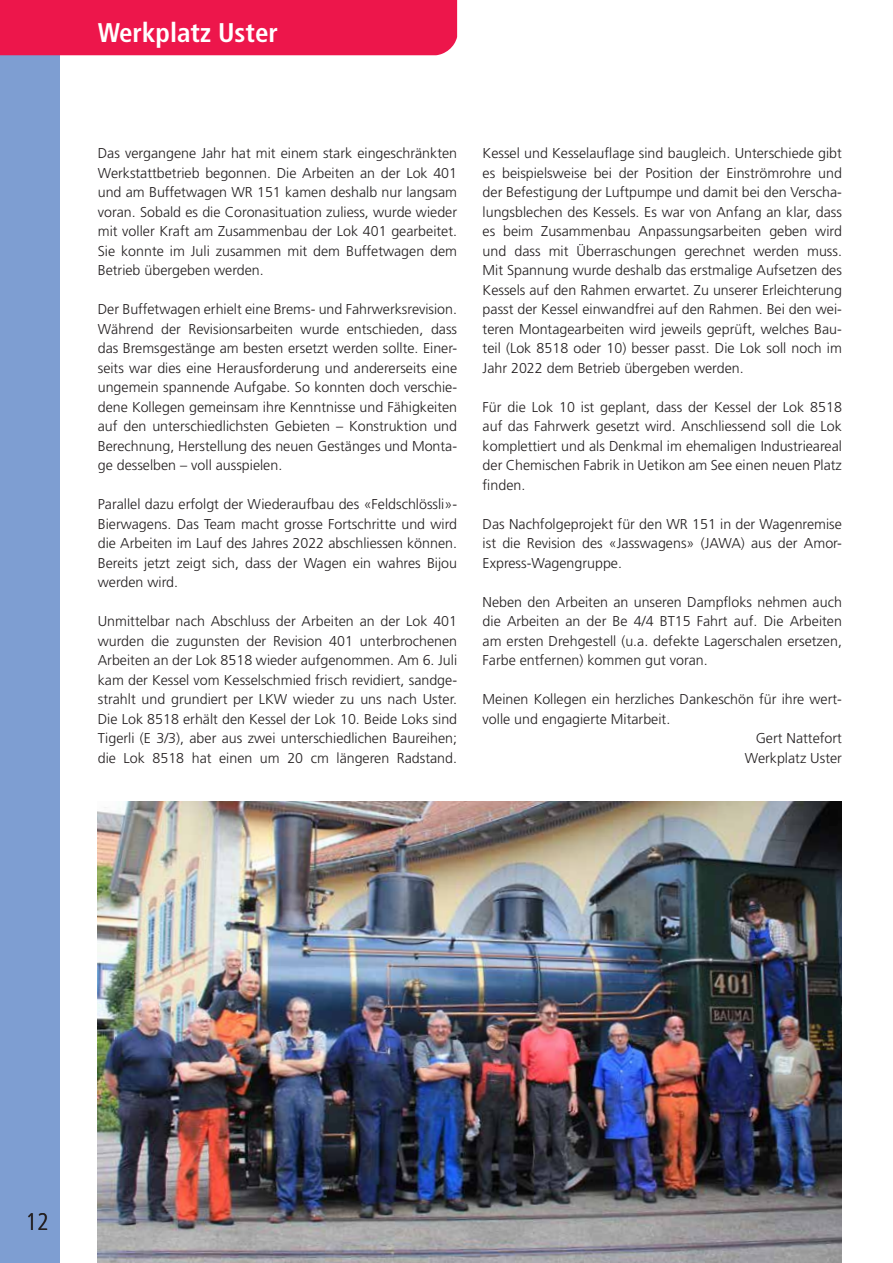
<style>
.page{position:relative;width:893px;height:1263px;background:#fff}
.page>*{position:absolute;margin:0;border:0;box-sizing:border-box;transform-origin:0 0}
.t1{font:700 condensed 27px "Frutiger";color:#fff}
.t2{font:300 condensed 24px "Frutiger";color:#231f20}
.t3{font:300 14.25px/19.5px "Frutiger";color:#231f20;text-align:justify}
</style>
<div class="page">
<div style="left:0;top:55px;width:60px;height:1208px;background:#7e9ed2"></div>
<div style="left:0;top:0;width:457px;height:55px;background:#ed164b"></div>
<img style="left:98px;top:802px;width:744px;height:461px">
<h1 class="t1" style="left:98px;top:17px;width:182px">Werkplatz Uster</h1>
<p class="t3" style="left:98px;top:144px;width:361px">Das vergangene Jahr hat mit einem stark eingeschränkten Werkstattbetrieb begonnen. Die Arbeiten an der Lok 401 und am Buffetwagen WR 151 kamen deshalb nur langsam voran. Sobald es die Coronasituation zuliess, wurde wieder mit voller Kraft am Zusammenbau der Lok 401 gearbeitet.<br>Sie konnte im Juli zusammen mit dem Buffetwagen dem Betrieb übergeben werden.</p>
<p class="t3" style="left:98px;top:300px;width:361px">Der Buffetwagen erhielt eine Brems- und Fahrwerksrevision.<br>Während der Revisionsarbeiten wurde entschieden, dass das Bremsgestänge am besten ersetzt werden sollte. Einer&shy;seits war dies eine Herausforderung und andererseits eine ungemein spannende Aufgabe. So konnten doch verschie&shy;dene Kollegen gemeinsam ihre Kenntnisse und Fähigkeiten auf den unterschiedlichsten Gebieten – Konstruktion und Berechnung, Herstellung des neuen Gestänges und Monta&shy;ge desselben – voll ausspielen.</p>
<p class="t3" style="left:98px;top:495px;width:361px">Parallel dazu erfolgt der Wiederaufbau des «Feldschlössli»- Bierwagens. Das Team macht grosse Fortschritte und wird die Arbeiten im Lauf des Jahres 2022 abschliessen können.<br>Bereits jetzt zeigt sich, dass der Wagen ein wahres Bijou werden wird.</p>
<p class="t3" style="left:98px;top:612px;width:361px">Unmittelbar nach Abschluss der Arbeiten an der Lok 401 wurden die zugunsten der Revision 401 unterbrochenen Arbeiten an der Lok 8518 wieder aufgenommen. Am 6. Juli kam der Kessel vom Kesselschmied frisch revidiert, sandge&shy;strahlt und grundiert per LKW wieder zu uns nach Uster.<br>Die Lok 8518 erhält den Kessel der Lok 10. Beide Loks sind Tigerli (E 3/3), aber aus zwei unterschiedlichen Baureihen; die Lok 8518 hat einen um 20 cm längeren Radstand.</p>
<p class="t3" style="left:483px;top:144px;width:361px">Kessel und Kesselauflage sind baugleich. Unterschiede gibt es beispielsweise bei der Position der Einströmrohre und der Befestigung der Luftpumpe und damit bei den Verscha&shy;lungsblechen des Kessels. Es war von Anfang an klar, dass es beim Zusammenbau Anpassungsarbeiten geben wird und dass mit Überraschungen gerechnet werden muss.<br>Mit Spannung wurde deshalb das erstmalige Aufsetzen des Kessels auf den Rahmen erwartet. Zu unserer Erleichterung passt der Kessel einwandfrei auf den Rahmen. Bei den wei&shy;teren Montagearbeiten wird jeweils geprüft, welches Bau&shy;teil (Lok 8518 oder 10) besser passt. Die Lok soll noch im Jahr 2022 dem Betrieb übergeben werden.</p>
<p class="t3" style="left:483px;top:397px;width:361px">Für die Lok 10 ist geplant, dass der Kessel der Lok 8518 auf das Fahrwerk gesetzt wird. Anschliessend soll die Lok komplettiert und als Denkmal im ehemaligen Industrieareal der Chemischen Fabrik in Uetikon am See einen neuen Platz finden.</p>
<p class="t3" style="left:483px;top:514px;width:361px">Das Nachfolgeprojekt für den WR 151 in der Wagenremise ist die Revision des «Jasswagens» (JAWA) aus der Amor-Express-Wagengruppe.</p>
<p class="t3" style="left:483px;top:592px;width:361px">Neben den Arbeiten an unseren Dampfloks nehmen auch die Arbeiten an der Be 4/4 BT15 Fahrt auf. Die Arbeiten am ersten Drehgestell (u.a. defekte Lagerschalen ersetzen, Farbe entfernen) kommen gut voran.</p>
<p class="t3" style="left:483px;top:690px;width:361px">Meinen Kollegen ein herzliches Dankeschön für ihre wert-</p>
<p class="t3" style="left:483px;top:709px;width:189px">volle und engagierte Mitarbeit.</p>
<p class="t3" style="left:756px;top:729px;width:88px">Gert Nattefort</p>
<p class="t3" style="left:745px;top:748px;width:99px">Werkplatz Uster</p>
<h2 class="t2" style="left:26px;top:1208px;width:25px">12</h2>
</div>
